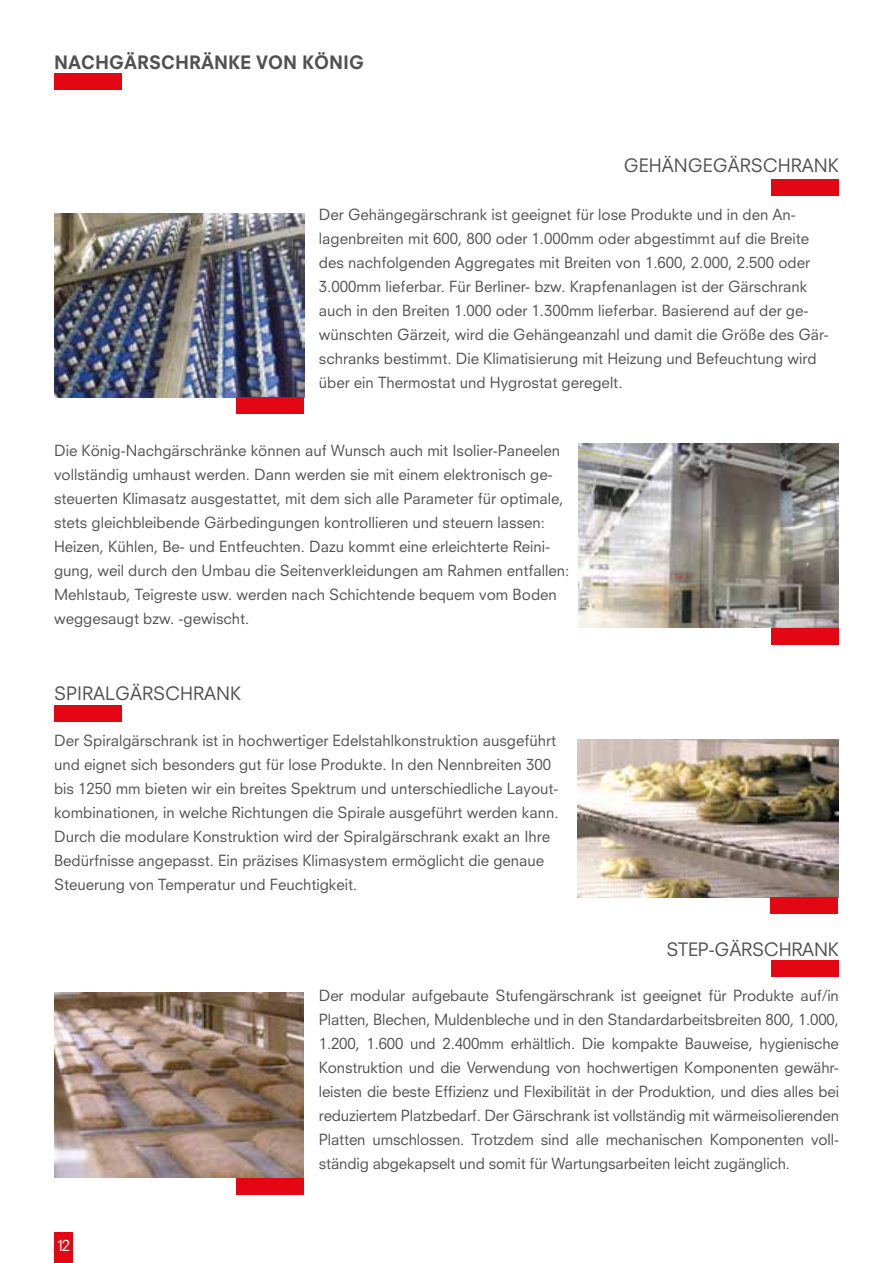
<style>
.page{position:relative;width:893px;height:1263px;background:#fff}
.page>*{position:absolute;margin:0;border:0;box-sizing:border-box;transform-origin:0 0}
.t1{font:18px "Neuzeit S";color:#515150}
.t2{font:800 18px "Neuzeit S";color:#515150}
.t3{font:15px/24px "Neuzeit S";color:#515150}
.t4{font:15px "Neuzeit S";color:#fff}
</style>
<div class="page">
<div style="left:54px;top:1232px;width:19px;height:31px;background:#e30613"></div>
<div style="left:54px;top:74px;width:68px;height:16px;background:#e30613"></div>
<div style="left:771px;top:180px;width:68px;height:16px;background:#e30613"></div>
<img style="left:54px;top:214px;width:250px;height:184px">
<div style="left:236px;top:398px;width:68px;height:16px;background:#e30613"></div>
<img style="left:578px;top:443px;width:261px;height:184px">
<div style="left:771px;top:628px;width:68px;height:16px;background:#e30613"></div>
<div style="left:771px;top:961px;width:68px;height:16px;background:#e30613"></div>
<img style="left:54px;top:993px;width:250px;height:185px">
<div style="left:236px;top:1178px;width:68px;height:16px;background:#e30613"></div>
<div style="left:54px;top:706px;width:68px;height:16px;background:#e30613"></div>
<img style="left:577px;top:740px;width:261px;height:157px">
<div style="left:770px;top:897px;width:68px;height:17px;background:#e30613"></div>
<p class="t2" style="left:54px;top:51px;width:311px">NACHGÄRSCHRÄNKE VON KÖNIG</p>
<p class="t1" style="left:624px;top:154px;width:217px">GEHÄNGEGÄRSCHRANK</p>
<p class="t3" style="left:319px;top:202px;width:511px">Der Gehängegärschrank ist geeignet für lose Produkte und in den An&shy;lagenbreiten mit 600, 800 oder 1.000mm oder abgestimmt auf die Breite des nachfolgenden Aggregates mit Breiten von 1.600, 2.000, 2.500 oder 3.000mm lieferbar. Für Berliner- bzw. Krapfenanlagen ist der Gärschrank auch in den Breiten 1.000 oder 1.300mm lieferbar. Basierend auf der ge&shy;wünschten Gärzeit, wird die Gehängeanzahl und damit die Größe des Gär&shy;schranks bestimmt. Die Klimatisierung mit Heizung und Befeuchtung wird über ein Thermostat und Hygrostat geregelt.</p>
<p class="t3" style="left:54px;top:438px;width:517px">Die König-Nachgärschränke können auf Wunsch auch mit Isolier-Paneelen vollständig umhaust werden. Dann werden sie mit einem elektronisch ge&shy;steuerten Klimasatz ausgestattet, mit dem sich alle Parameter für optimale, stets gleichbleibende Gärbedingungen kontrollieren und steuern lassen:<br>Heizen, Kühlen, Be- und Entfeuchten. Dazu kommt eine erleichterte Reini&shy;gung, weil durch den Umbau die Seitenverkleidungen am Rahmen entfallen:<br>Mehlstaub, Teigreste usw. werden nach Schichtende bequem vom Boden weggesaugt bzw. -gewischt.</p>
<p class="t1" style="left:54px;top:683px;width:189px">SPIRALGÄRSCHRANK</p>
<p class="t3" style="left:54px;top:728px;width:506px">Der Spiralgärschrank ist in hochwertiger Edelstahlkonstruktion ausgeführt und eignet sich besonders gut für lose Produkte. In den Nennbreiten 300 bis 1250 mm bieten wir ein breites Spektrum und unterschiedliche Layout&shy;kombinationen, in welche Richtungen die Spirale ausgeführt werden kann.<br>Durch die modulare Konstruktion wird der Spiralgärschrank exakt an Ihre Bedürfnisse angepasst. Ein präzises Klimasystem ermöglicht die genaue Steuerung von Temperatur und Feuchtigkeit.</p>
<p class="t4" style="left:56px;top:1236px;width:16px">12</p>
<p class="t1" style="left:666px;top:938px;width:174px">STEP-GÄRSCHRANK</p>
<p class="t3" style="left:319px;top:983px;width:522px;text-align:justify">Der modular aufgebaute Stufengärschrank ist geeignet für Produkte auf/in Platten, Blechen, Muldenbleche und in den Standardarbeitsbreiten 800, 1.000, 1.200, 1.600 und 2.400mm erhältlich. Die kompakte Bauweise, hygienische Konstruktion und die Verwendung von hochwertigen Komponenten gewähr&shy;leisten die beste Effizienz und Flexibilität in der Produktion, und dies alles bei reduziertem Platzbedarf. Der Gärschrank ist vollständig mit wärmeisolierenden Platten umschlossen. Trotzdem sind alle mechanischen Komponenten voll&shy;ständig abgekapselt und somit für Wartungsarbeiten leicht zugänglich.</p>
</div>
